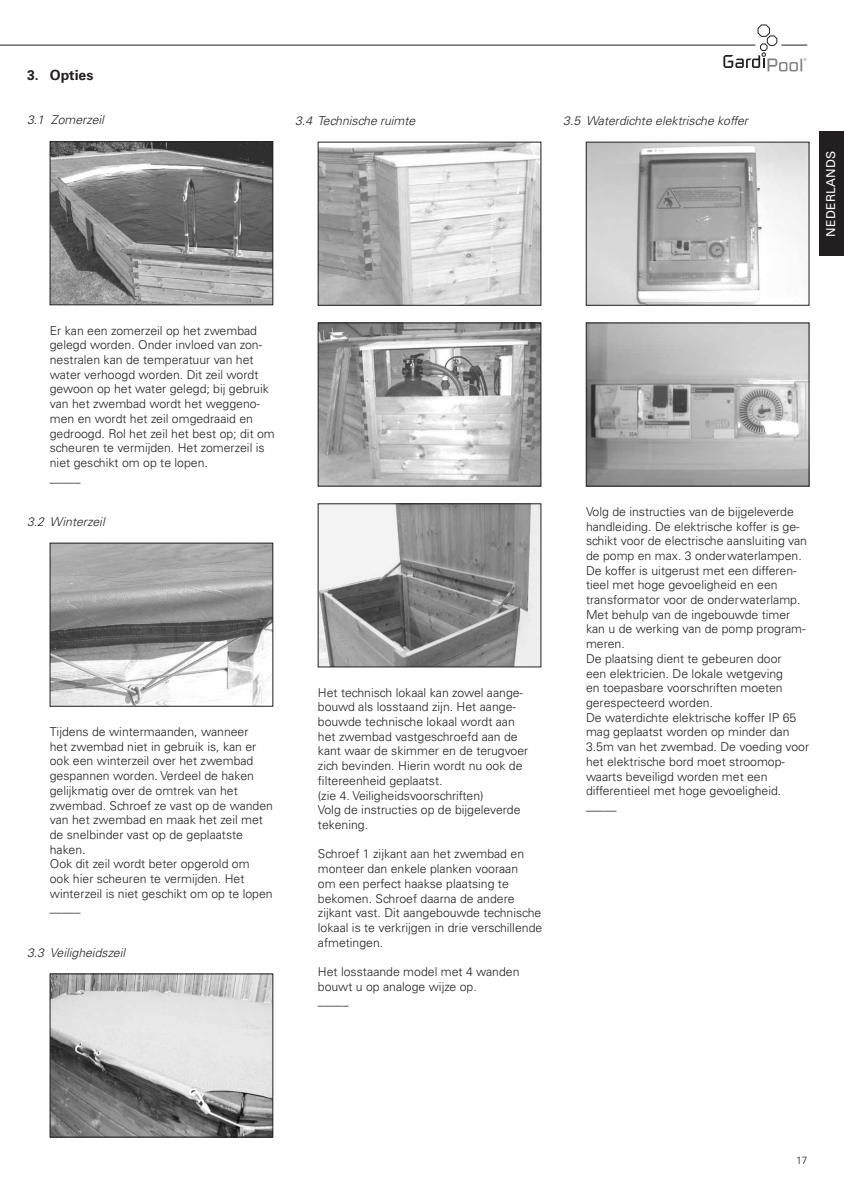
<style>
.page{position:relative;width:844px;height:1191px;background:#fff}
.page>*{position:absolute;margin:0;border:0;box-sizing:border-box;transform-origin:0 0}
.t1{font:700 14px "Univers LT Std";color:#231f20}
.t2{font:300 12.25px/14.7px "Univers LT Std";color:#231f20}
.t3{font:italic 300 12.25px "Univers LT Std";color:#231f20}
.t4{font:12.25px "Univers LT Std";letter-spacing:.02em;color:#fff}
.t5{font:300 10.5px "Univers LT Std";color:#231f20}
</style>
<div class="page">
<div style="left:819px;top:131px;width:24px;height:124px;background:#231f20"></div>
<hr style="left:0;top:45px;width:755px;height:1px;background:#231f20">
<svg style="left:723px;top:24px;width:84px;height:47px"></svg>
<img style="left:52px;top:143px;width:219px;height:160px">
<div style="left:50px;top:141px;width:223px;height:164px;border:1px solid #231f20"></div>
<img style="left:52px;top:545px;width:219px;height:159px">
<div style="left:50px;top:543px;width:223px;height:163px;border:1px solid #231f20"></div>
<img style="left:52px;top:975px;width:219px;height:160px">
<div style="left:50px;top:973px;width:223px;height:164px;border:1px solid #231f20"></div>
<img style="left:320px;top:144px;width:219px;height:159px">
<img style="left:320px;top:325px;width:219px;height:159px">
<div style="left:318px;top:323px;width:223px;height:163px;border:1px solid #231f20"></div>
<img style="left:320px;top:505px;width:219px;height:160px">
<div style="left:318px;top:503px;width:223px;height:164px;border:1px solid #231f20"></div>
<img style="left:588px;top:144px;width:219px;height:159px">
<img style="left:588px;top:325px;width:219px;height:159px">
<p class="t1" style="left:27px;top:67px;width:68px">3. Opties</p>
<p class="t3" style="left:27px;top:113px;width:78px">3.1 Zomerzeil</p>
<p class="t3" style="left:295px;top:113px;width:122px">3.4 Technische ruimte</p>
<p class="t3" style="left:563px;top:113px;width:186px">3.5 Waterdichte elektrische koffer</p>
<p class="t4" style="left:823px;top:236px;width:87px;rotate:-90deg">NEDERLANDS</p>
<p class="t2" style="left:50px;top:323px;width:226px;text-indent:7px">r kan een zomerzeil op het zwembad gelegd worden. Onder invloed van zon&shy;nestralen kan de temperatuur van het water verhoogd worden. Dit zeil wordt gewoon op het water gelegd; bij gebruik van het zwembad wordt het weggeno&shy;men en wordt het zeil omgedraaid en gedroogd. Rol het zeil het best op; dit om scheuren te vermijden. Het zomerzeil is niet geschikt om op te lopen.<br>_____</p>
<p class="t3" style="left:27px;top:514px;width:79px">3.2 Winterzeil</p>
<p class="t2" style="left:27px;top:323px;width:16px">E</p>
<p class="t2" style="left:27px;top:724px;width:223px">Tijdens de wintermaanden, wanneer</p>
<p class="t2" style="left:50px;top:739px;width:208px">het zwembad niet in gebruik is, kan er</p>
<p class="t2" style="left:50px;top:753px;width:205px">ook een winterzeil over het zwembad</p>
<p class="t2" style="left:50px;top:768px;width:205px">gespannen worden. Verdeel de haken</p>
<p class="t2" style="left:50px;top:783px;width:189px">gelijkmatig over de omtrek van het</p>
<p class="t2" style="left:50px;top:798px;width:225px">zwembad. Schroef ze vast op de wanden</p>
<p class="t2" style="left:50px;top:812px;width:215px">van het zwembad en maak het zeil met</p>
<p class="t2" style="left:50px;top:827px;width:195px">de snelbinder vast op de geplaatste</p>
<p class="t2" style="left:50px;top:842px;width:37px">haken.</p>
<p class="t2" style="left:27px;top:856px;width:17px">O</p>
<p class="t2" style="left:50px;top:856px;width:224px;text-indent:10px">ok dit zeil wordt beter opgerold om<br>ook hier scheuren te vermijden. Het winterzeil is niet geschikt om op te lopen _____</p>
<p class="t3" style="left:27px;top:944px;width:99px">3.3 Veiligheidszeil</p>
<p class="t2" style="left:295px;top:685px;width:17px">H</p>
<p class="t2" style="left:318px;top:685px;width:212px;text-indent:9px">et technisch lokaal kan zowel aange&shy;bouwd als losstaand zijn. H et aange&shy;bouwde technische lokaal wordt aan het zwembad vastgeschroefd aan de kant waar de skimmer en de terugvoer zich bevinden. H ierin wordt nu ook de filtereenheid geplaatst.<br>(zie 4. Veiligheidsvoorschriften)<br>Volg de instructies op de bijgeleverde tekening.</p>
<p class="t2" style="left:318px;top:846px;width:226px">Schroef 1 zijkant aan het zwembad en monteer dan enkele planken vooraan<br>om een perfect haakse plaatsing te bekomen. Schroef daarna de andere zijkant vast. Dit aangebouwde technische lokaal is te verkrijgen in drie verschillende afmetingen.</p>
<p class="t2" style="left:295px;top:964px;width:17px">H</p>
<p class="t2" style="left:318px;top:964px;width:203px;text-indent:9px">et losstaande model met 4 wanden bouwt u op analoge wijze op.<br>_____</p>
<p class="t2" style="left:586px;top:504px;width:222px">Volg de instructies van de bijgeleverde handleiding. De elektrische koffer is ge&shy;schikt voor de electrische aansluiting van de pomp en max. 3 onderwaterlampen.<br>De koffer is uitgerust met een differen&shy;tieel met hoge gevoeligheid en een transformator voor de onderwaterlamp.<br>Met behulp van de ingebouwde timer kan u de werking van de pomp program&shy;meren.</p>
<p class="t2" style="left:563px;top:651px;width:17px">D</p>
<p class="t2" style="left:586px;top:651px;width:198px;text-indent:9px">e plaatsing dient te gebeuren door een elektricien. De lokale wetgeving en toepasbare voorschriften moeten gerespecteerd worden.</p>
<p class="t2" style="left:563px;top:710px;width:17px">D</p>
<p class="t2" style="left:586px;top:710px;width:225px;text-indent:9px">e waterdichte elektrische koffer I P 65 mag geplaatst worden op minder dan<br>3.5m van het zwembad. De voeding voor het elektrische bord moet stroomop&shy;waarts beveiligd worden met een differentieel met hoge gevoeligheid. _____</p>
<p class="t5" style="left:796px;top:1153px;width:12px">17</p>
</div>
